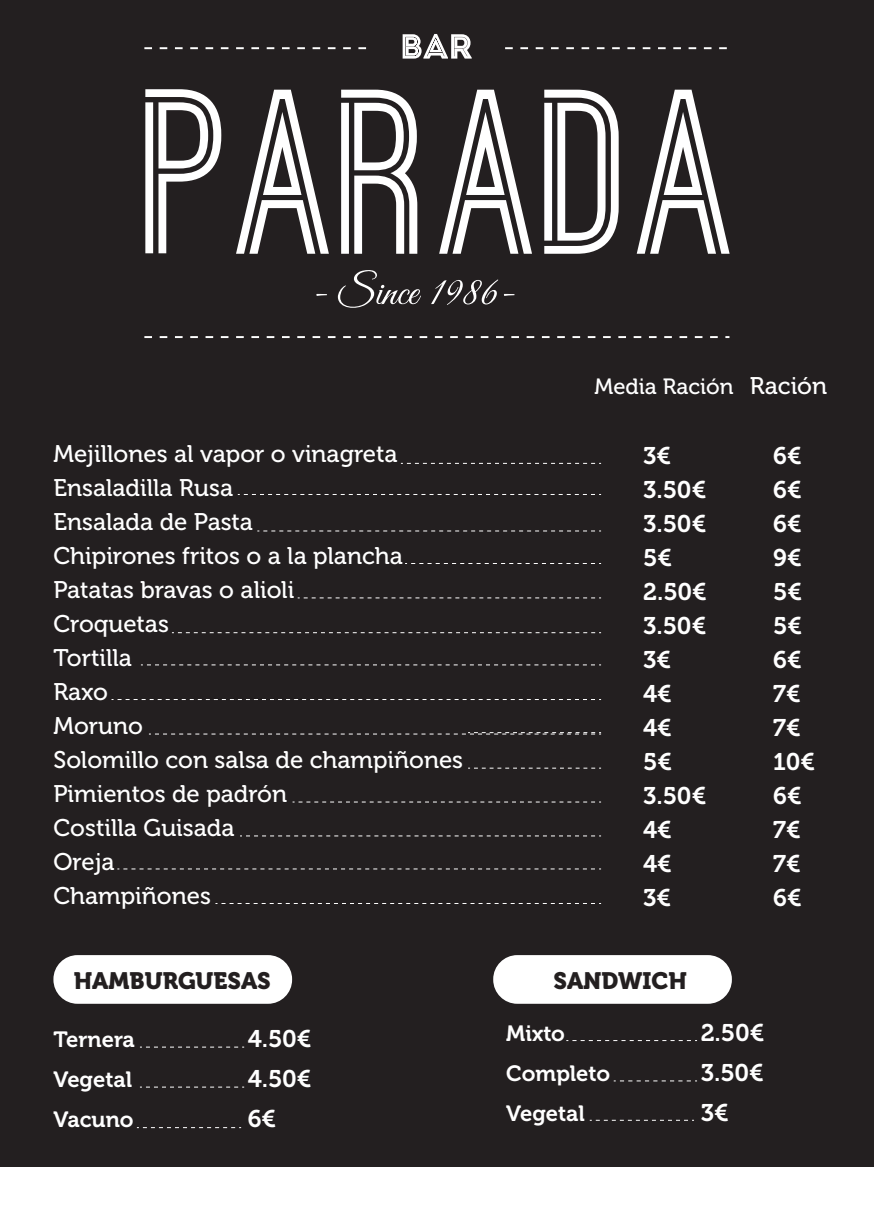
<style>
.page{position:relative;width:874px;height:1214px;background:#fff}
.page>*{position:absolute;margin:0;border:0;box-sizing:border-box;transform-origin:0 0}
.t1{font:24px/34px "Museo 500";color:#fff}
.t2{font:24px/34px "Museo 700";letter-spacing:-.005em;color:#fff}
.t3{font:23.6px "Museo 900";color:#231f20}
.t4{font:22px/40px "Museo 700";color:#fff;text-align:justify}
.t5{font:22px "Museo 500";color:#fff}
.s1{font-size:24px}
</style>
<div class="page">
<div style="left:0;top:0;width:873px;height:1213px;background:#231f20"></div>
<svg style="left:719px;top:47px;width:7px;height:2px"></svg>
<svg style="left:703px;top:47px;width:8px;height:2px"></svg>
<svg style="left:688px;top:47px;width:7px;height:2px"></svg>
<svg style="left:673px;top:47px;width:7px;height:2px"></svg>
<svg style="left:658px;top:47px;width:7px;height:2px"></svg>
<svg style="left:642px;top:47px;width:8px;height:2px"></svg>
<svg style="left:627px;top:47px;width:7px;height:2px"></svg>
<svg style="left:612px;top:47px;width:7px;height:2px"></svg>
<svg style="left:596px;top:47px;width:8px;height:2px"></svg>
<svg style="left:581px;top:47px;width:8px;height:2px"></svg>
<svg style="left:566px;top:47px;width:7px;height:2px"></svg>
<svg style="left:551px;top:47px;width:7px;height:2px"></svg>
<svg style="left:535px;top:47px;width:8px;height:2px"></svg>
<svg style="left:520px;top:47px;width:7px;height:2px"></svg>
<svg style="left:505px;top:47px;width:7px;height:2px"></svg>
<svg style="left:710px;top:336px;width:7px;height:2px"></svg>
<svg style="left:694px;top:336px;width:8px;height:2px"></svg>
<svg style="left:679px;top:336px;width:7px;height:2px"></svg>
<svg style="left:664px;top:336px;width:7px;height:2px"></svg>
<svg style="left:648px;top:336px;width:8px;height:2px"></svg>
<svg style="left:633px;top:336px;width:8px;height:2px"></svg>
<svg style="left:618px;top:336px;width:7px;height:2px"></svg>
<svg style="left:603px;top:336px;width:7px;height:2px"></svg>
<svg style="left:587px;top:336px;width:8px;height:2px"></svg>
<svg style="left:572px;top:336px;width:8px;height:2px"></svg>
<svg style="left:557px;top:336px;width:7px;height:2px"></svg>
<svg style="left:541px;top:336px;width:8px;height:2px"></svg>
<svg style="left:526px;top:336px;width:8px;height:2px"></svg>
<svg style="left:511px;top:336px;width:7px;height:2px"></svg>
<svg style="left:496px;top:336px;width:7px;height:2px"></svg>
<svg style="left:480px;top:336px;width:8px;height:2px"></svg>
<svg style="left:465px;top:336px;width:8px;height:2px"></svg>
<svg style="left:450px;top:336px;width:7px;height:2px"></svg>
<svg style="left:434px;top:336px;width:8px;height:2px"></svg>
<svg style="left:419px;top:336px;width:8px;height:2px"></svg>
<svg style="left:404px;top:336px;width:8px;height:2px"></svg>
<svg style="left:389px;top:336px;width:7px;height:2px"></svg>
<svg style="left:373px;top:336px;width:8px;height:2px"></svg>
<svg style="left:358px;top:336px;width:8px;height:2px"></svg>
<svg style="left:343px;top:336px;width:7px;height:2px"></svg>
<svg style="left:328px;top:336px;width:7px;height:2px"></svg>
<svg style="left:312px;top:336px;width:8px;height:2px"></svg>
<svg style="left:297px;top:336px;width:8px;height:2px"></svg>
<svg style="left:282px;top:336px;width:7px;height:2px"></svg>
<svg style="left:266px;top:336px;width:8px;height:2px"></svg>
<svg style="left:251px;top:336px;width:8px;height:2px"></svg>
<svg style="left:236px;top:336px;width:8px;height:2px"></svg>
<svg style="left:221px;top:336px;width:7px;height:2px"></svg>
<svg style="left:205px;top:336px;width:8px;height:2px"></svg>
<svg style="left:190px;top:336px;width:8px;height:2px"></svg>
<svg style="left:175px;top:336px;width:7px;height:2px"></svg>
<svg style="left:160px;top:336px;width:7px;height:2px"></svg>
<svg style="left:144px;top:336px;width:8px;height:2px"></svg>
<svg style="left:145px;top:89px;width:76px;height:164px"></svg>
<svg style="left:236px;top:90px;width:93px;height:164px"></svg>
<svg style="left:341px;top:90px;width:76px;height:164px"></svg>
<svg style="left:439px;top:90px;width:92px;height:164px"></svg>
<svg style="left:544px;top:90px;width:74px;height:164px"></svg>
<svg style="left:636px;top:90px;width:93px;height:164px"></svg>
<svg style="left:316px;top:294px;width:11px;height:2px"></svg>
<svg style="left:337px;top:270px;width:84px;height:38px"></svg>
<svg style="left:431px;top:279px;width:84px;height:26px"></svg>
<svg style="left:402px;top:34px;width:70px;height:25px"></svg>
<svg style="left:144px;top:47px;width:8px;height:2px"></svg>
<svg style="left:160px;top:47px;width:7px;height:2px"></svg>
<svg style="left:175px;top:47px;width:7px;height:2px"></svg>
<svg style="left:190px;top:47px;width:8px;height:2px"></svg>
<svg style="left:205px;top:47px;width:8px;height:2px"></svg>
<svg style="left:221px;top:47px;width:7px;height:2px"></svg>
<svg style="left:236px;top:47px;width:8px;height:2px"></svg>
<svg style="left:251px;top:47px;width:8px;height:2px"></svg>
<svg style="left:266px;top:47px;width:8px;height:2px"></svg>
<svg style="left:282px;top:47px;width:7px;height:2px"></svg>
<svg style="left:297px;top:47px;width:8px;height:2px"></svg>
<svg style="left:312px;top:47px;width:8px;height:2px"></svg>
<svg style="left:328px;top:47px;width:7px;height:2px"></svg>
<svg style="left:343px;top:47px;width:7px;height:2px"></svg>
<svg style="left:358px;top:47px;width:8px;height:2px"></svg>
<svg style="left:400px;top:463px;width:200px;height:1px"></svg>
<svg style="left:140px;top:1046px;width:104px;height:1px"></svg>
<svg style="left:140px;top:1086px;width:104px;height:1px"></svg>
<svg style="left:238px;top:494px;width:362px;height:1px"></svg>
<svg style="left:257px;top:530px;width:343px;height:1px"></svg>
<svg style="left:405px;top:563px;width:195px;height:1px"></svg>
<svg style="left:297px;top:597px;width:303px;height:1px"></svg>
<svg style="left:172px;top:632px;width:424px;height:1px"></svg>
<svg style="left:141px;top:664px;width:454px;height:1px"></svg>
<svg style="left:111px;top:699px;width:484px;height:1px"></svg>
<svg style="left:468px;top:767px;width:132px;height:1px"></svg>
<svg style="left:292px;top:801px;width:308px;height:1px"></svg>
<div style="left:53px;top:955px;width:239px;height:48px;background:#fff;border-radius:24px"></div>
<div style="left:493px;top:955px;width:238px;height:48px;background:#fff;border-radius:24px"></div>
<svg style="left:613px;top:1080px;width:83px;height:1px"></svg>
<svg style="left:590px;top:1119px;width:103px;height:1px"></svg>
<div style="left:0;top:1166px;width:873px;height:47px;background:#fff"></div>
<svg style="left:149px;top:732px;width:447px;height:2px"></svg>
<svg style="left:240px;top:835px;width:360px;height:1px"></svg>
<svg style="left:117px;top:868px;width:478px;height:1px"></svg>
<p class="t1" style="left:53px;top:437px;width:411px">Mejillones al vapor o vinagreta<br>Ensaladilla Rusa<br>Ensalada de Pasta<br>Chipirones fritos o a la plancha<br>Patatas bravas o alioli<br>Croquetas<br>Tortilla<br>Raxo<br>Moruno<br>Solomillo con salsa de champiñones<br>Pimientos de padrón<br>Costilla Guisada<br>Oreja<br>Champiñones</p>
<p class="t5" style="left:594px;top:374px;width:234px">Media Ración <span class="s1">Ración</span></p>
<p class="t2" style="left:642px;top:439px;width:65px">3€<br>3.50€<br>3.50€<br>5€<br>2.50€<br>3.50€<br>3€<br>4€<br>4€<br>5€<br>3.50€<br>4€<br>4€<br>3€</p>
<p class="t2" style="left:772px;top:439px;width:43px">6€<br>6€<br>6€<br>9€<br>5€<br>5€<br>6€<br>7€<br>7€<br>10€<br>6€<br>7€<br>7€<br>6€</p>
<p class="t3" style="left:74px;top:967px;width:198px">HAMBURGUESAS</p>
<p class="t3" style="left:553px;top:967px;width:135px">SANDWICH</p>
<p class="t4" style="left:53px;top:1019px;width:83px">Ternera Vegetal Vacuno</p>
<p class="t2" style="left:700px;top:1012px;width:65px;line-height:40px;text-align:justify">2.50€ 3.50€ 3€</p>
<p class="t4" style="left:506px;top:1013px;width:105px;text-align:left">Mixto<br>Completo<br>Vegetal</p>
<p class="t2" style="left:248px;top:1019px;width:65px;line-height:40px;text-align:justify">4.50€ 4.50€ 6€</p>
</div>
